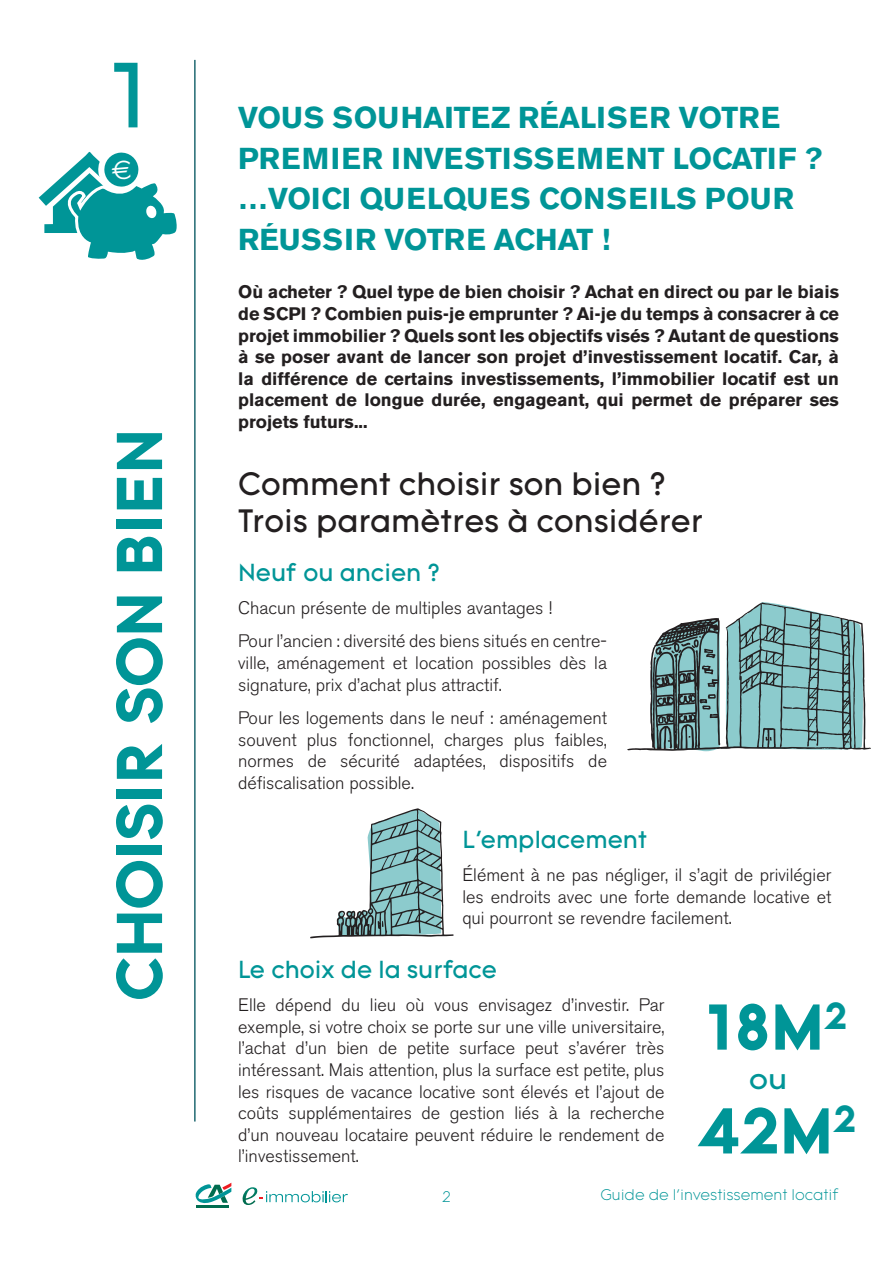
<style>
.page{position:relative;width:893px;height:1263px;background:#fff}
.page>*{position:absolute;margin:0;border:0;box-sizing:border-box;transform-origin:0 0}
.t1{font:90px "Tomica";color:#009597}
.t2{font:700 63px/103.8px "Tomica";color:#009597}
.t3{font:31.5px/37.8px "Tomica";color:#231f20}
.t4{font:700 30px/40.5px "Akzidenz Grotesk BE";color:#009597}
.t5{font:28.05px "Tomica";color:#009597;scale:1.08 1}
.t6{font:24px "Tomica";color:#009597}
.t7{font:300 18px/21.6px "Akzidenz Grotesk BE";color:#231f20;text-align:justify}
.t8{font:700 18px/21.6px "Akzidenz Grotesk BE";color:#231f20;text-align:justify}
.t9{font:300 15px "Tomica";color:#009597}
</style>
<div class="page">
<svg style="left:242px;top:1187px;width:106px;height:18px"></svg>
<hr style="left:196px;top:1205px;width:33px;height:3px;background:#006c4f">
<svg style="left:196px;top:1183px;width:35px;height:21px"></svg>
<hr style="left:194px;top:60px;width:2px;height:1061px;background:#216972">
<svg style="left:310px;top:808px;width:144px;height:130px"></svg>
<svg style="left:627px;top:602px;width:244px;height:149px"></svg>
<svg style="left:39px;top:151px;width:138px;height:109px"></svg>
<h1 class="t1" style="left:111px;top:38px;width:37px">1</h1>
<h2 class="t2" style="left:86px;top:1001px;width:574px;rotate:-90deg">CHOISIR SON BIEN</h2>
<h3 class="t4" style="left:238px;top:98px;width:586px">VOUS SOUHAITEZ RÉALISER VOTRE<br>PREMIER INVESTISSEMENT LOCATIF ? …VOICI QUELQUES CONSEILS POUR<br>RÉUSSIR VOTRE ACHAT !</h3>
<p class="t8" style="left:238px;top:281px;width:602px">Où acheter ? Quel type de bien choisir ? Achat en direct ou par le biais de SCPI ? Combien puis-je emprunter ? Ai-je du temps à consacrer à ce projet immobilier ? Quels sont les objectifs visés ? Autant de questions à se poser avant de lancer son projet d’investissement locatif. Car, à la différence de certains investissements, l’immobilier locatif est un placement de longue durée, engageant, qui permet de préparer ses projets futurs...</p>
<h3 class="t3" style="left:238px;top:466px;width:466px">Comment choisir son bien ?<br>Trois paramètres à considérer</h3>
<h3 class="t6" style="left:238px;top:557px;width:203px">Neuf ou ancien ?</h3>
<p class="t7" style="left:238px;top:591px;width:370px;line-height:33.3px">Chacun présente de multiples avantages !<br>Pour l’ancien : diversité des biens situés en centre-</p>
<p class="t7" style="left:238px;top:652px;width:370px">ville, aménagement et location possibles dès la signature, prix d’achat plus attractif.</p>
<p class="t7" style="left:238px;top:707px;width:370px">Pour les logements dans le neuf : aménagement souvent plus fonctionnel, charges plus faibles, normes de sécurité adaptées, dispositifs de défiscalisation possible.</p>
<h3 class="t6" style="left:462px;top:824px;width:186px">L’emplacement</h3>
<p class="t7" style="left:462px;top:864px;width:370px">Élément à ne pas négliger, il s’agit de privilégier les endroits avec une forte demande locative et qui pourront se revendre facilement.</p>
<h3 class="t6" style="left:238px;top:954px;width:260px">Le choix de la surface</h3>
<p class="t7" style="left:238px;top:994px;width:428px">Elle dépend du lieu où vous envisagez d’investir. Par exemple, si votre choix se porte sur une ville universitaire, l’achat d’un bien de petite surface peut s’avérer très intéressant. Mais attention, plus la surface est petite, plus les risques de vacance locative sont élevés et l’ajout de coûts supplémentaires de gestion liés à la recherche d’un nouveau locataire peuvent réduire le rendement de l’investissement.</p>
<h2 class="t2" style="left:698px;top:973px;width:160px">18M<sup>2<br></sup>42M<sup>2</sup></h2>
<h3 class="t5" style="left:749px;top:1061px;width:37px">ou</h3>
<p class="t9" style="left:442px;top:1187px;width:10px">2</p>
<p class="t9" style="left:600px;top:1185px;width:240px">Guide de l’investissement locatif</p>
</div>
